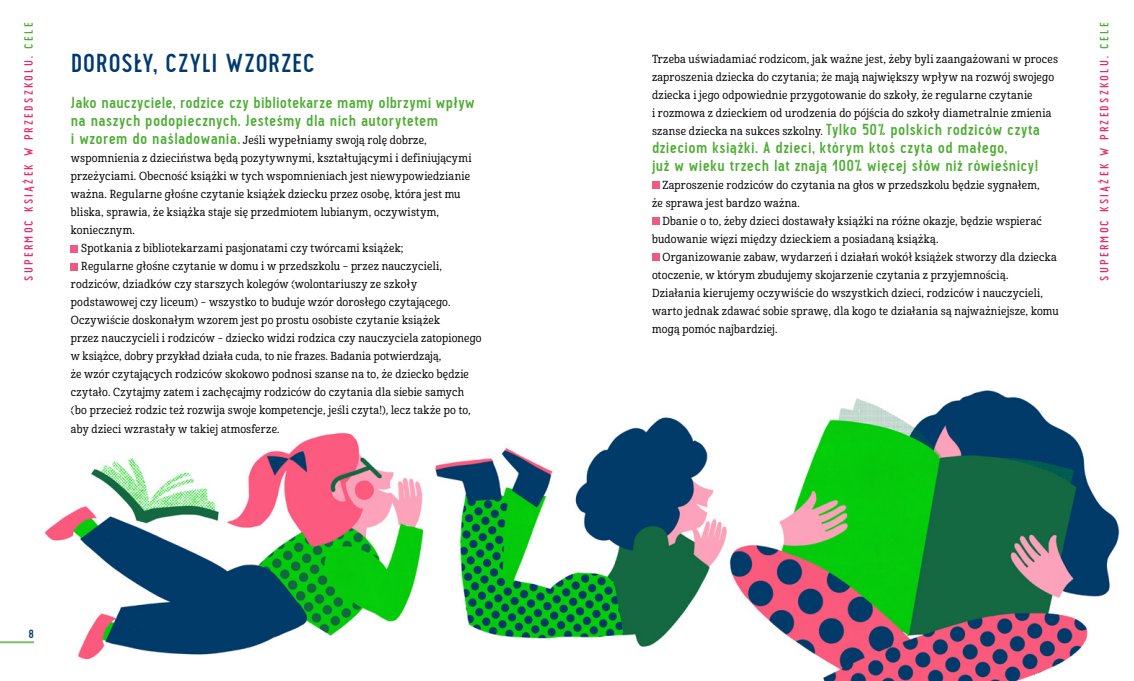
<style>
.page{position:relative;width:1134px;height:681px;background:#fff}
.page>*{position:absolute;margin:0;border:0;box-sizing:border-box;transform-origin:0 0}
.t1{font:700 26px "Pekora";letter-spacing:.02em;color:#003a70}
.t2{font:700 16px/18px "Pekora";letter-spacing:.025em;color:#4cad31}
.t3{font:700 12px "Pekora";letter-spacing:.185em;color:#e72968}
.t4{font:700 12px "Pekora";color:#003a70}
.t5{font:11.3px/18px "Cabrito Con Med";letter-spacing:.025em;color:#000}
.s1{color:#4cad31}
.s2{font-family:"Pekora";font-weight:700;font-size:16px;color:#4cad31}
</style>
<div class="page">
<img style="left:20px;top:417px;width:707px;height:243px">
<div style="left:71px;top:245px;width:7px;height:7px;background:#eb5c80"></div>
<div style="left:71px;top:263px;width:7px;height:7px;background:#eb5c80"></div>
<div style="left:652px;top:181px;width:7px;height:8px;background:#eb5c80"></div>
<div style="left:652px;top:217px;width:7px;height:8px;background:#eb5c80"></div>
<div style="left:652px;top:253px;width:7px;height:8px;background:#eb5c80"></div>
<img style="left:727px;top:390px;width:393px;height:290px">
<hr style="left:0;top:641px;width:34px;height:2px;background:#80be63">
<p class="t3" style="left:22px;top:281px;width:258px;rotate:-90deg">supermoc ksiĄŻek w przedszkolu. <span class="s1">Cele</span></p>
<p class="t3" style="left:1097px;top:280px;width:258px;rotate:-90deg">supermoc ksiĄŻek w przedszkolu. <span class="s1">Cele</span></p>
<p class="t5" style="left:652px;top:50px;width:407px">Trzeba uświadamiać rodzicom, jak ważne jest, żeby byli zaangażowani w proces zaproszenia dziecka do czytania; że mają największy wpływ na rozwój swojego dziecka i jego odpowiednie przygotowanie do szkoły, że regularne czytanie<br>i rozmowa z dzieckiem od urodzenia do pójścia do szkoły diametralnie zmienia szanse dziecka na sukces szkolny. <span class="s2">Tylko 50% polskich rodziców czyta</span></p>
<h2 class="t2" style="left:652px;top:139px;width:388px">dzieciom książki. A dzieci, którym ktoś czyta od małego,<br>już w wieku trzech lat znają 100% więcej słów niż rówieśnicy!</h2>
<p class="t5" style="left:652px;top:176px;width:389px;text-indent:10px">Zaproszenie rodziców do czytania na głos w przedszkolu będzie sygnałem, że sprawa jest bardzo ważna.</p>
<p class="t5" style="left:652px;top:212px;width:391px;text-indent:10px">Dbanie o to, żeby dzieci dostawały książki na różne okazje, będzie wspierać budowanie więzi między dzieckiem a posiadaną książką.</p>
<p class="t5" style="left:652px;top:248px;width:408px;text-indent:10px">Organizowanie zabaw, wydarzeń i działań wokół książek stworzy dla dziecka otoczenie, w którym zbudujemy skojarzenie czytania z przyjemnością.<br>Działania kierujemy oczywiście do wszystkich dzieci, rodziców i nauczycieli, warto jednak zdawać sobie sprawę, dla kogo te działania są najważniejsze, komu mogą pomóc najbardziej.</p>
<h1 class="t1" style="left:71px;top:49px;width:233px">DOROSŁY, czyli wzorzec</h1>
<h2 class="t2" style="left:71px;top:94px;width:405px">Jako nauczyciele, rodzice czy bibliotekarze mamy olbrzymi wpływ na naszych podopiecznych. Jesteśmy dla nich autorytetem</h2>
<p class="t5" style="left:71px;top:131px;width:357px"><span class="s2">i wzorem do naśladowania.</span> Jeśli wypełniamy swoją rolę dobrze,</p>
<p class="t5" style="left:71px;top:149px;width:402px">wspomnienia z dzieciństwa będą pozytywnymi, kształtującymi i definiującymi</p>
<p class="t5" style="left:71px;top:167px;width:401px">przeżyciami. Obecność książki w tych wspomnieniach jest niewypowiedzianie</p>
<p class="t5" style="left:71px;top:185px;width:391px">ważna. Regularne głośne czytanie książek dziecku przez osobę, która jest mu</p>
<p class="t5" style="left:71px;top:203px;width:370px">bliska, sprawia, że książka staje się przedmiotem lubianym, oczywistym,</p>
<p class="t5" style="left:71px;top:221px;width:66px">koniecznym.</p>
<p class="t5" style="left:81px;top:239px;width:324px">Spotkania z bibliotekarzami pasjonatami czy twórcami książek;</p>
<p class="t5" style="left:81px;top:257px;width:362px">Regularne głośne czytanie w domu i w przedszkolu – przez nauczycieli,</p>
<p class="t5" style="left:71px;top:275px;width:348px">rodziców, dziadków czy starszych kolegów (wolontariuszy ze szkoły</p>
<p class="t5" style="left:71px;top:293px;width:381px">podstawowej czy liceum) – wszystko to buduje wzór dorosłego czytającego.</p>
<p class="t5" style="left:71px;top:311px;width:371px">Oczywiście doskonałym wzorem jest po prostu osobiste czytanie książek</p>
<p class="t5" style="left:71px;top:329px;width:412px">przez nauczycieli i rodziców – dziecko widzi rodzica czy nauczyciela zatopionego</p>
<p class="t5" style="left:71px;top:347px;width:372px">w książce, dobry przykład działa cuda, to nie frazes. Badania potwierdzają,</p>
<p class="t5" style="left:71px;top:365px;width:400px">że wzór czytających rodziców skokowo podnosi szanse na to, że dziecko będzie</p>
<p class="t5" style="left:71px;top:383px;width:395px">czytało. Czytajmy zatem i zachęcajmy rodziców do czytania dla siebie samych</p>
<p class="t5" style="left:71px;top:401px;width:401px">(bo przecież rodzic też rozwija swoje kompetencje, jeśli czyta!), lecz także po to,</p>
<p class="t5" style="left:71px;top:419px;width:210px">aby dzieci wzrastały w takiej atmosferze.</p>
<p class="t4" style="left:28px;top:627px;width:7px">8</p>
</div>
